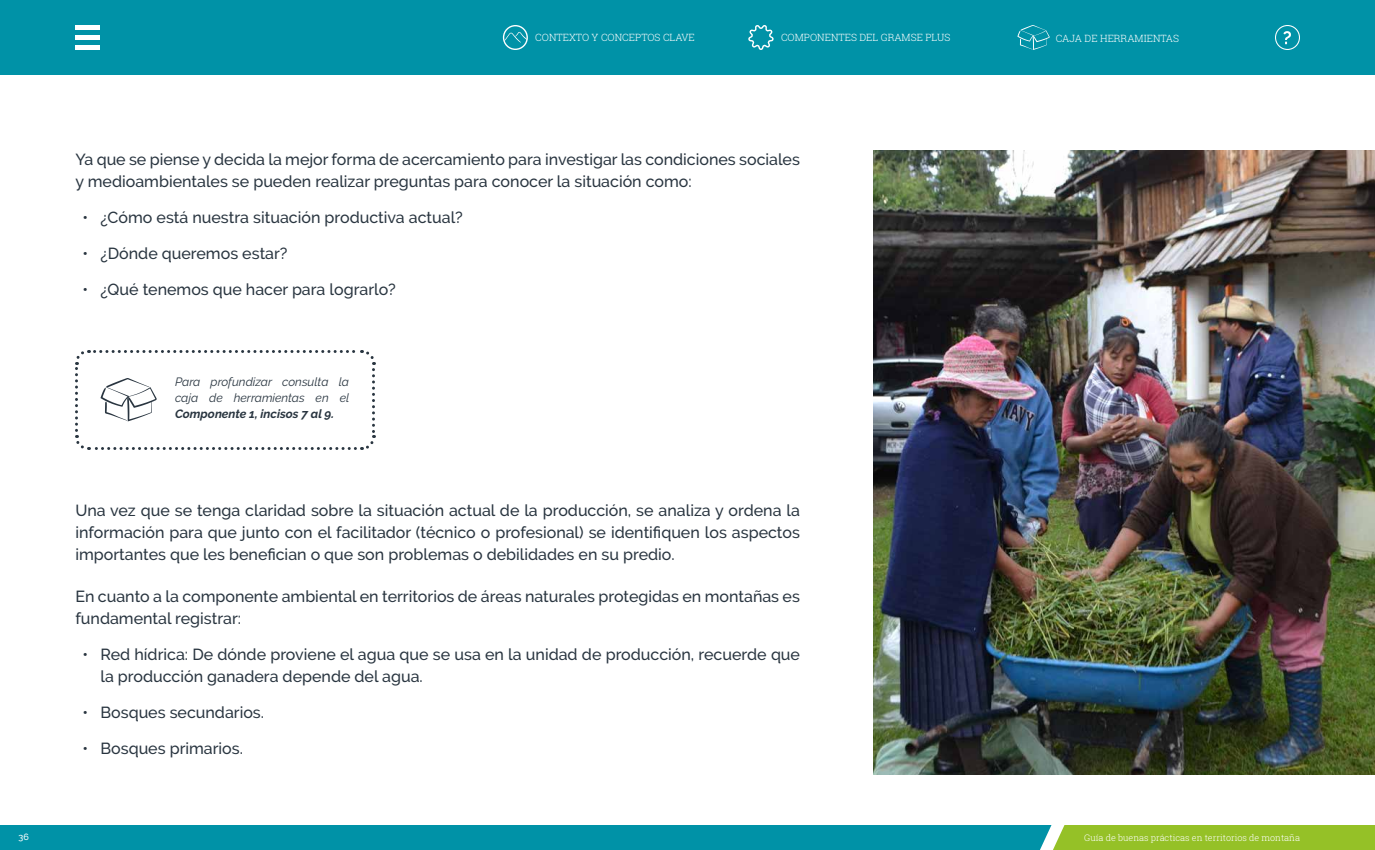
<style>
.page{position:relative;width:1375px;height:850px;background:#fff}
.page>*{position:absolute;margin:0;border:0;box-sizing:border-box;transform-origin:0 0}
.t1{font:500 16px/22px "Raleway";color:#293540}
.t2{font:italic 12px/16px "Raleway";color:#293540}
.t3{font:italic 700 12px "Raleway";color:#293540}
.t4{font:300 10px "Roboto Slab";color:#fff}
.t5{font:300 9px "Roboto Slab";color:#fff}
.t6{font:500 9px "Raleway";color:#fff}
</style>
<div class="page">
<div style="left:0;top:0;width:1375px;height:75px;background:#0092a7"></div>
<div style="left:1275px;top:25px;width:25px;height:25px;border:1px solid #fff;border-radius:50%"></div>
<svg style="left:1283px;top:31px;width:8px;height:13px"></svg>
<svg style="left:748px;top:25px;width:26px;height:25px"></svg>
<div style="left:503px;top:25px;width:25px;height:25px;border:1px solid #fff;border-radius:50%"></div>
<svg style="left:504px;top:32px;width:24px;height:11px"></svg>
<svg style="left:1017px;top:25px;width:33px;height:25px"></svg>
<div style="left:0;top:825px;width:1375px;height:25px;background:#0092a7"></div>
<div style="left:1052px;top:825px;width:323px;height:25px;background:#95c127"></div>
<svg style="left:1040px;top:825px;width:24px;height:25px"></svg>
<div style="left:75px;top:25px;width:25px;height:5px;background:#fff"></div>
<div style="left:75px;top:35px;width:25px;height:5px;background:#fff"></div>
<div style="left:75px;top:45px;width:25px;height:5px;background:#fff"></div>
<img style="left:874px;top:150px;width:501px;height:625px">
<svg style="left:75px;top:350px;width:301px;height:100px"></svg>
<p class="t4" style="left:535px;top:31px;width:161px">CONTEXTO Y CONCEPTOS CLAVE</p>
<p class="t4" style="left:781px;top:30px;width:171px">COMPONENTES DEL GRAMSE PLUS</p>
<p class="t4" style="left:1056px;top:31px;width:125px">CAJA DE HERRAMIENTAS</p>
<p class="t1" style="left:76px;top:148px;width:726px">Ya que se piense y decida la mejor forma de acercamiento para investigar las condiciones sociales y medioambientales se pueden realizar preguntas para conocer la situación como:</p>
<p class="t1" style="left:82px;top:206px;width:382px">• ¿Cómo está nuestra situación productiva actual?</p>
<p class="t1" style="left:82px;top:242px;width:207px">• ¿Dónde queremos estar?</p>
<p class="t1" style="left:82px;top:278px;width:315px">• ¿Qué tenemos que hacer para lograrlo?</p>
<p class="t2" style="left:175px;top:374px;width:176px">Para profundizar consulta la caja de herramientas en el</p>
<p class="t3" style="left:175px;top:407px;width:161px">Componente 1, incisos 7 al 9.</p>
<p class="t1" style="left:76px;top:499px;width:726px;text-align:justify">Una vez que se tenga claridad sobre la situación actual de la producción, se analiza y ordena la información para que junto con el facilitador (técnico o profesional) se identifiquen los aspectos importantes que les benefician o que son problemas o debilidades en su predio.</p>
<p class="t1" style="left:76px;top:585px;width:726px">En cuanto a la componente ambiental en territorios de áreas naturales protegidas en montañas es fundamental registrar:</p>
<p class="t1" style="left:100px;top:643px;width:701px;text-indent:-18px">• Red hídrica: De dónde proviene el agua que se usa en la unidad de producción, recuerde que la producción ganadera depende del agua.</p>
<p class="t1" style="left:82px;top:701px;width:183px">• Bosques secundarios.</p>
<p class="t1" style="left:82px;top:737px;width:162px">• Bosques primarios.</p>
<p class="t6" style="left:18px;top:832px;width:12px">36</p>
<p class="t5" style="left:1084px;top:832px;width:217px">Guía de buenas prácticas en territorios de montaña</p>
</div>
